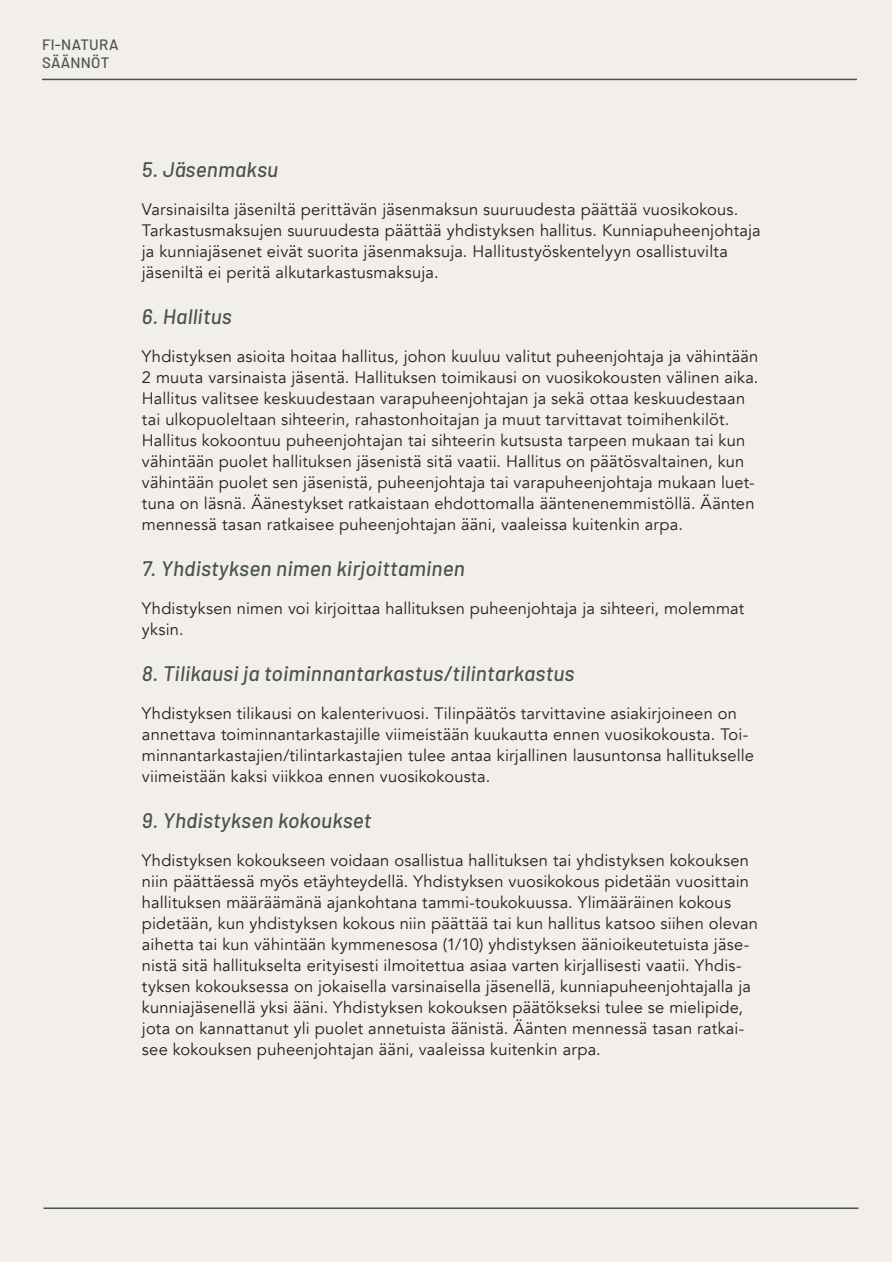
<style>
.page{position:relative;width:893px;height:1263px;background:#fff}
.page>*{position:absolute;margin:0;border:0;box-sizing:border-box;transform-origin:0 0}
.Väliotsikko{font:italic 500 21px "Barlow";letter-spacing:.01em;color:#495643}
.leipis{font:16.5px/21px "Avenir";letter-spacing:.01em;color:#231f20}
.t1{font:500 15px/18px "Barlow";letter-spacing:.02em;color:#495643}
</style>
<div class="page">
<div style="left:0;top:1px;width:892px;height:1261px;background:#f1eeeb"></div>
<hr style="left:42px;top:79px;width:815px;height:1px;background:#495643">
<hr style="left:44px;top:1207px;width:814px;height:2px;background:#495643">
<p class="t1" style="left:42px;top:34px;width:78px">FI-NATURA<br>SÄÄNNÖT</p>
<p class="Väliotsikko" style="left:142px;top:154px;width:138px">5. Jäsenmaksu</p>
<p class="leipis" style="left:142px;top:199px;width:620px">Varsinaisilta jäseniltä perittävän jäsenmaksun suuruudesta päättää vuosikokous.<br>Tarkastusmaksujen suuruudesta päättää yhdistyksen hallitus. Kunniapuheenjohtaja ja kunniajäsenet eivät suorita jäsenmaksuja. Hallitustyöskentelyyn osallistuvilta</p>
<p class="leipis" style="left:142px;top:262px;width:298px">jäseniltä ei peritä alkutarkastusmaksuja.</p>
<p class="Väliotsikko" style="left:142px;top:301px;width:91px">6. Hallitus</p>
<p class="leipis" style="left:142px;top:346px;width:618px">Yhdistyksen asioita hoitaa hallitus, johon kuuluu valitut puheenjohtaja ja vähintään 2 muuta varsinaista jäsentä. Hallituksen toimikausi on vuosikokousten välinen aika.<br>Hallitus valitsee keskuudestaan varapuheenjohtajan ja sekä ottaa keskuudestaan tai ulkopuoleltaan sihteerin, rahastonhoitajan ja muut tarvittavat toimihenkilöt.<br>Hallitus kokoontuu puheenjohtajan tai sihteerin kutsusta tarpeen mukaan tai kun vähintään puolet hallituksen jäsenistä sitä vaatii. Hallitus on päätösvaltainen, kun vähintään puolet sen jäsenistä, puheenjohtaja tai varapuheenjohtaja mukaan luet&shy;tuna on läsnä. Äänestykset ratkaistaan ehdottomalla ääntenenemmistöllä. Äänten mennessä tasan ratkaisee puheenjohtajan ääni, vaaleissa kuitenkin arpa.</p>
<p class="Väliotsikko" style="left:142px;top:553px;width:324px">7. Yhdistyksen nimen kirjoittaminen</p>
<p class="leipis" style="left:142px;top:598px;width:604px">Yhdistyksen nimen voi kirjoittaa hallituksen puheenjohtaja ja sihteeri, molemmat yksin.</p>
<p class="Väliotsikko" style="left:142px;top:658px;width:434px">8. Tilikausi ja toiminnantarkastus/tilintarkastus</p>
<p class="leipis" style="left:142px;top:703px;width:614px">Yhdistyksen tilikausi on kalenterivuosi. Tilinpäätös tarvittavine asiakirjoineen on annettava toiminnantarkastajille viimeistään kuukautta ennen vuosikokousta. Toi&shy;minnantarkastajien/tilintarkastajien tulee antaa kirjallinen lausuntonsa hallitukselle viimeistään kaksi viikkoa ennen vuosikokousta.</p>
<p class="Väliotsikko" style="left:142px;top:805px;width:231px">9. Yhdistyksen kokoukset</p>
<p class="leipis" style="left:142px;top:850px;width:618px">Yhdistyksen kokoukseen voidaan osallistua hallituksen tai yhdistyksen kokouksen niin päättäessä myös etäyhteydellä. Yhdistyksen vuosikokous pidetään vuosittain hallituksen määräämänä ajankohtana tammi-toukokuussa. Ylimääräinen kokous pidetään, kun yhdistyksen kokous niin päättää tai kun hallitus katsoo siihen olevan aihetta tai kun vähintään kymmenesosa (1/10) yhdistyksen äänioikeutetuista jäse&shy;nistä sitä hallitukselta erityisesti ilmoitettua asiaa varten kirjallisesti vaatii. Yhdis&shy;tyksen kokouksessa on jokaisella varsinaisella jäsenellä, kunniapuheenjohtajalla ja kunniajäsenellä yksi ääni. Yhdistyksen kokouksen päätökseksi tulee se mielipide, jota on kannattanut yli puolet annetuista äänistä. Äänten mennessä tasan ratkai&shy;see kokouksen puheenjohtajan ääni, vaaleissa kuitenkin arpa.</p>
</div>
